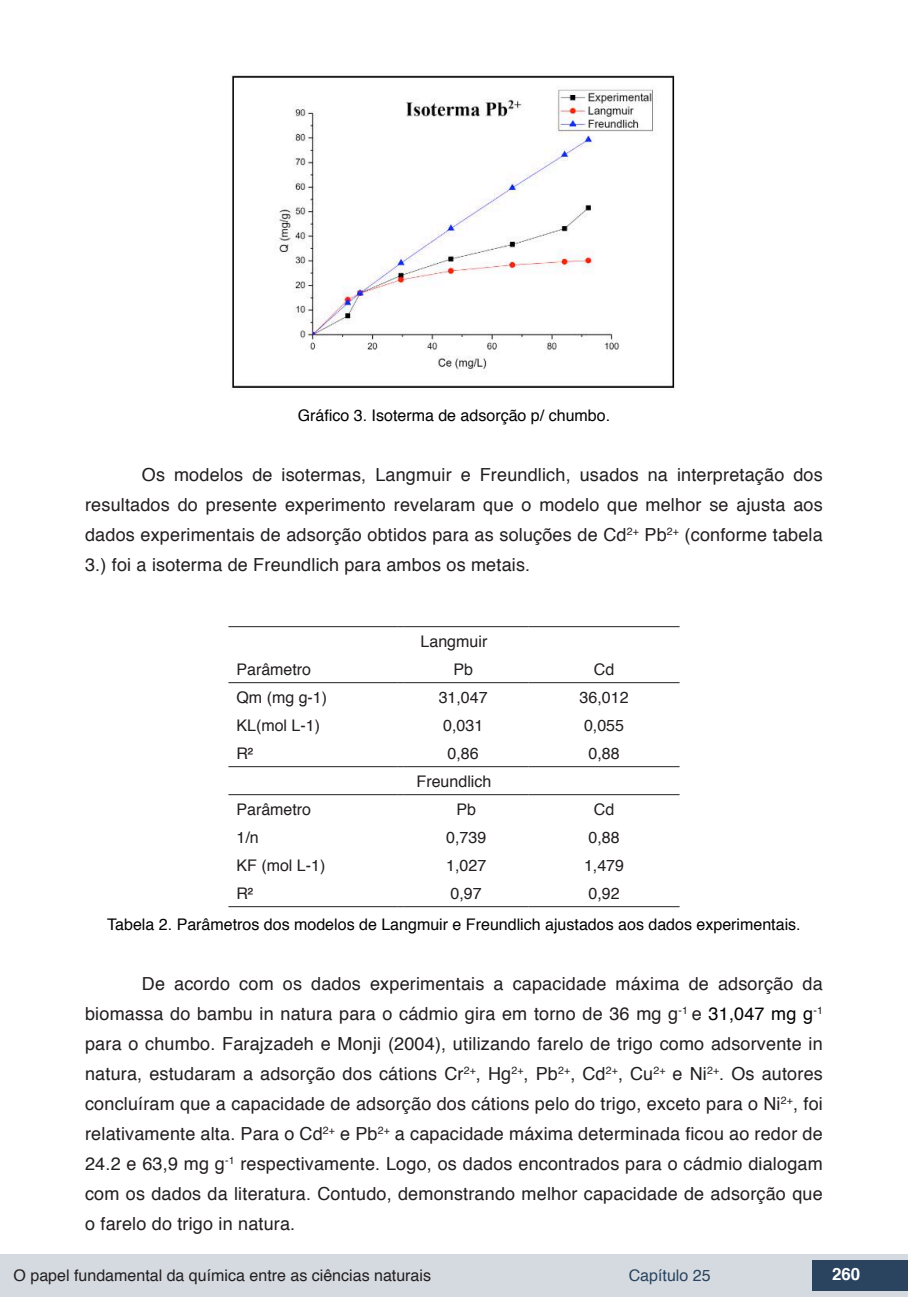
<style>
.page{position:relative;width:908px;height:1304px;background:#fff}
.page>*{position:absolute;margin:0;border:0;box-sizing:border-box;transform-origin:0 0}
.t1{font:18px/30px "Helvetica";letter-spacing:.01em;color:#231f20;text-align:justify}
.t2{font:700 16.8px "Helvetica";color:#fff}
.t3{font:16px "Helvetica";color:#231f20}
.t4{font:16px "Helvetica";color:#000}
.t5{font:16px "Helvetica";color:#2a435e}
.s1{color:#000}
</style>
<div class="page">
<div style="left:0;top:1254px;width:906px;height:43px;background:#d4dadf"></div>
<div style="left:812px;top:1261px;width:95px;height:30px;background:#2a435e"></div>
<img style="left:230px;top:75px;width:445px;height:316px">
<svg style="left:228px;top:627px;width:451px;height:169px"></svg>
<hr style="left:228px;top:906px;width:169px;height:1px;background:#231f20">
<hr style="left:403px;top:906px;width:125px;height:1px;background:#231f20">
<hr style="left:528px;top:906px;width:151px;height:1px;background:#231f20">
<hr style="left:228px;top:626px;width:169px;height:1px;background:#231f20">
<hr style="left:403px;top:626px;width:125px;height:1px;background:#231f20">
<hr style="left:528px;top:626px;width:151px;height:1px;background:#231f20">
<hr style="left:228px;top:682px;width:169px;height:1px;background:#231f20">
<hr style="left:403px;top:682px;width:125px;height:1px;background:#231f20">
<hr style="left:528px;top:682px;width:151px;height:1px;background:#231f20">
<hr style="left:228px;top:766px;width:169px;height:1px;background:#231f20">
<hr style="left:403px;top:766px;width:125px;height:1px;background:#231f20">
<hr style="left:528px;top:766px;width:151px;height:1px;background:#231f20">
<hr style="left:228px;top:794px;width:169px;height:1px;background:#231f20">
<hr style="left:403px;top:794px;width:125px;height:1px;background:#231f20">
<hr style="left:528px;top:794px;width:151px;height:1px;background:#231f20">
<p class="t4" style="left:297px;top:403px;width:314px">Gráfico 3. Isoterma de adsorção p/ chumbo.</p>
<p class="t1" style="left:85px;top:460px;width:738px;text-indent:57px">Os modelos de isotermas, Langmuir e Freundlich, usados na interpretação dos resultados do presente experimento revelaram que o modelo que melhor se ajusta aos dados experimentais de adsorção obtidos para as soluções de Cd<sup>2+</sup> Pb<sup>2+</sup> (conforme tabela 3.) foi a isoterma de Freundlich para ambos os metais.</p>
<p class="t3" style="left:420px;top:629px;width:68px">Langmuir</p>
<p class="t3" style="left:236px;top:657px;width:76px">Parâmetro</p>
<p class="t3" style="left:453px;top:657px;width:21px">Pb</p>
<p class="t3" style="left:593px;top:657px;width:22px">Cd</p>
<p class="t3" style="left:236px;top:685px;width:92px">Qm (mg g-1)</p>
<p class="t3" style="left:438px;top:685px;width:50px">31,047</p>
<p class="t3" style="left:579px;top:685px;width:50px">36,012</p>
<p class="t3" style="left:236px;top:713px;width:85px">KL(mol L-1)</p>
<p class="t3" style="left:443px;top:713px;width:42px">0,031</p>
<p class="t3" style="left:583px;top:713px;width:42px">0,055</p>
<p class="t3" style="left:236px;top:741px;width:18px">R²</p>
<p class="t3" style="left:447px;top:741px;width:33px">0,86</p>
<p class="t3" style="left:588px;top:741px;width:33px">0,88</p>
<p class="t3" style="left:416px;top:769px;width:76px">Freundlich</p>
<p class="t3" style="left:236px;top:797px;width:76px">Parâmetro</p>
<p class="t3" style="left:456px;top:797px;width:21px">Pb</p>
<p class="t3" style="left:593px;top:797px;width:22px">Cd</p>
<p class="t3" style="left:236px;top:825px;width:24px">1/n</p>
<p class="t3" style="left:446px;top:825px;width:42px">0,739</p>
<p class="t3" style="left:588px;top:825px;width:33px">0,88</p>
<p class="t3" style="left:236px;top:853px;width:90px">KF (mol L-1)</p>
<p class="t3" style="left:446px;top:853px;width:42px">1,027</p>
<p class="t3" style="left:583px;top:853px;width:42px">1,479</p>
<p class="t3" style="left:236px;top:881px;width:18px">R²</p>
<p class="t3" style="left:450px;top:881px;width:33px">0,97</p>
<p class="t3" style="left:588px;top:881px;width:33px">0,92</p>
<p class="t4" style="left:107px;top:912px;width:694px">Tabela 2. Parâmetros dos modelos de Langmuir e Freundlich ajustados aos dados experimentais.</p>
<p class="t1" style="left:85px;top:969px;width:739px;text-indent:57px">De acordo com os dados experimentais a capacidade máxima de adsorção da biomassa do bambu in natura para o cádmio gira em torno de 36 mg g<sup>-1</sup> e <span class="s1">31,047 mg g</span><sup>-1 </sup>para o chumbo. Farajzadeh e Monji (2004), utilizando farelo de trigo como adsorvente in natura, estudaram a adsorção dos cátions Cr<sup>2+</sup>, Hg<sup>2+</sup>, Pb<sup>2+</sup>, Cd<sup>2+</sup>, Cu<sup>2+</sup> e Ni<sup>2+</sup>. Os autores concluíram que a capacidade de adsorção dos cátions pelo do trigo, exceto para o Ni<sup>2+</sup>, foi relativamente alta. Para o Cd<sup>2+</sup> e Pb<sup>2+</sup> a capacidade máxima determinada ficou ao redor de 24.2 e 63,9 mg g<sup>-1</sup> respectivamente. Logo, os dados encontrados para o cádmio dialogam com os dados da literatura. Contudo, demonstrando melhor capacidade de adsorção que o farelo do trigo in natura.</p>
<p class="t3" style="left:14px;top:1263px;width:419px">O papel fundamental da química entre as ciências naturais</p>
<p class="t5" style="left:628px;top:1263px;width:83px">Capítulo 25</p>
<p class="t2" style="left:831px;top:1261px;width:30px">260</p>
</div>
